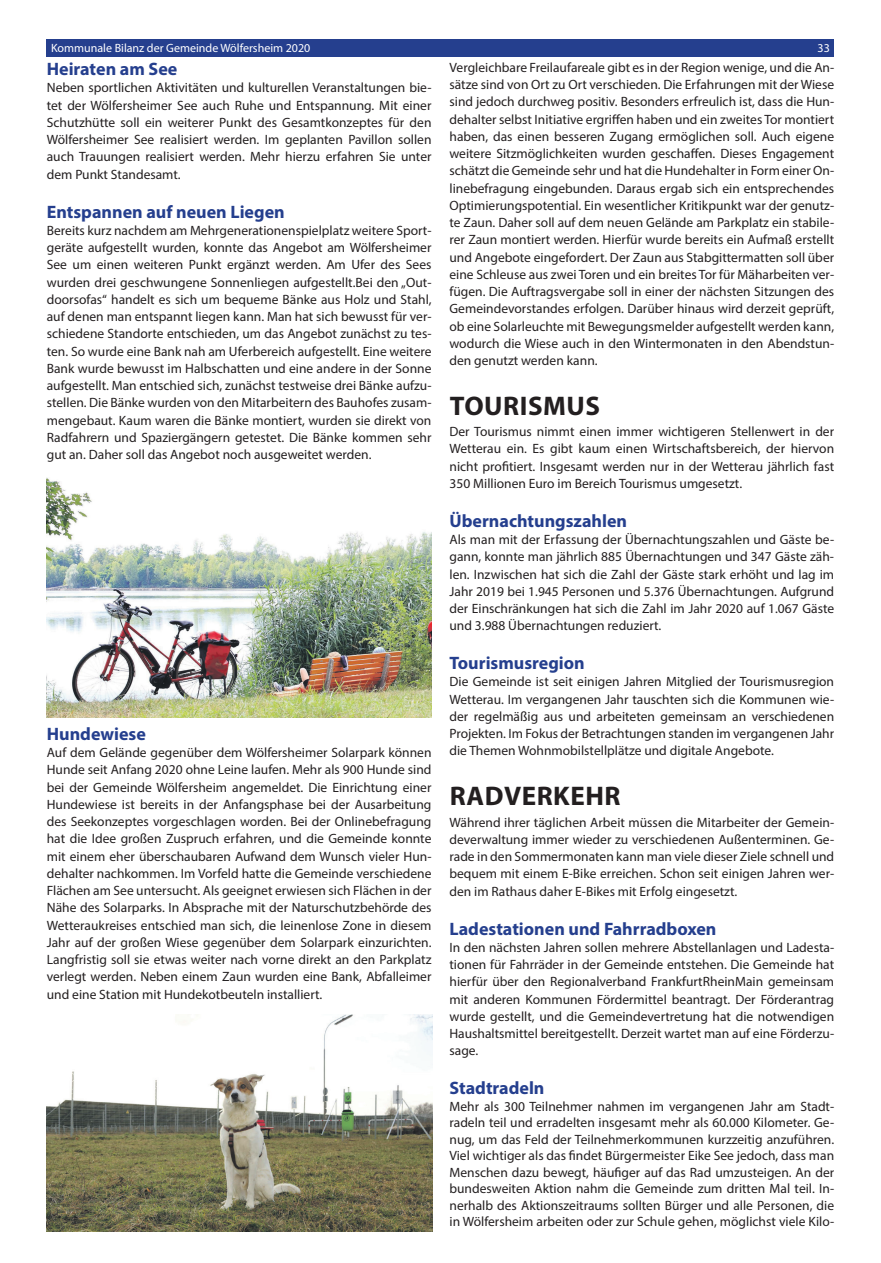
<style>
.page{position:relative;width:881px;height:1263px;background:#fff}
.page>*{position:absolute;margin:0;border:0;box-sizing:border-box;transform-origin:0 0}
.t1{font:700 27px "Myriad Pro";letter-spacing:.02em;color:#231f20}
.t2{font:700 18px "Myriad Pro";color:#253f8e}
.t3{font:13.5px/17.2px "Myriad Pro";color:#231f20;text-align:justify}
.t4{font:12px "Myriad Pro";color:#fff}
</style>
<div class="page">
<div style="left:47px;top:39px;width:786px;height:17px;background:#253f8e"></div>
<img style="left:46px;top:1014px;width:386px;height:217px">
<img style="left:47px;top:478px;width:385px;height:240px">
<p class="t4" style="left:51px;top:41px;width:261px">Kommunale Bilanz der Gemeinde Wölfersheim 2020</p>
<p class="t4" style="left:817px;top:41px;width:14px">33</p>
<h2 class="t2" style="left:47px;top:57px;width:132px">Heiraten am See</h2>
<p class="t3" style="left:47px;top:79px;width:386px">Neben sportlichen Aktivitäten und kulturellen Veranstaltungen bie&shy;tet der Wölfersheimer See auch Ruhe und Entspannung. Mit einer Schutzhütte soll ein weiterer Punkt des Gesamtkonzeptes für den Wölfersheimer See realisiert werden. Im geplanten Pavillon sollen auch Trauungen realisiert werden. Mehr hierzu erfahren Sie unter dem Punkt Standesamt.</p>
<h2 class="t2" style="left:47px;top:200px;width:239px">Entspannen auf neuen Liegen</h2>
<p class="t3" style="left:47px;top:221px;width:386px">Bereits kurz nachdem am Mehrgenerationenspielplatz weitere Sport&shy;geräte aufgestellt wurden, konnte das Angebot am Wölfersheimer See um einen weiteren Punkt ergänzt werden. Am Ufer des Sees wurden drei geschwungene Sonnenliegen aufgestellt.Bei den „Out&shy;doorsofas“ handelt es sich um bequeme Bänke aus Holz und Stahl, auf denen man entspannt liegen kann. Man hat sich bewusst für ver&shy;schiedene Standorte entschieden, um das Angebot zunächst zu tes&shy;ten. So wurde eine Bank nah am Uferbereich aufgestellt. Eine weitere Bank wurde bewusst im Halbschatten und eine andere in der Sonne aufgestellt. Man entschied sich, zunächst testweise drei Bänke aufzu&shy;stellen. Die Bänke wurden von den Mitarbeitern des Bauhofes zusam&shy;mengebaut. Kaum waren die Bänke montiert, wurden sie direkt von Radfahrern und Spaziergängern getestet. Die Bänke kommen sehr gut an. Daher soll das Angebot noch ausgeweitet werden.</p>
<p class="t3" style="left:449px;top:58px;width:386px">Vergleichbare Freilaufareale gibt es in der Region wenige, und die An&shy;sätze sind von Ort zu Ort verschieden. Die Erfahrungen mit der Wiese sind jedoch durchweg positiv. Besonders erfreulich ist, dass die Hun&shy;dehalter selbst Initiative ergriffen haben und ein zweites Tor montiert haben, das einen besseren Zugang ermöglichen soll. Auch eigene weitere Sitzmöglichkeiten wurden geschaffen. Dieses Engagement schätzt die Gemeinde sehr und hat die Hundehalter in Form einer On&shy;linebefragung eingebunden. Daraus ergab sich ein entsprechendes Optimierungspotential. Ein wesentlicher Kritikpunkt war der genutz&shy;te Zaun. Daher soll auf dem neuen Gelände am Parkplatz ein stabile&shy;rer Zaun montiert werden. Hierfür wurde bereits ein Aufmaß erstellt und Angebote eingefordert. Der Zaun aus Stabgittermatten soll über eine Schleuse aus zwei Toren und ein breites Tor für Mäharbeiten ver&shy;fügen. Die Auftragsvergabe soll in einer der nächsten Sitzungen des Gemeindevorstandes erfolgen. Darüber hinaus wird derzeit geprüft, ob eine Solarleuchte mit Bewegungsmelder aufgestellt werden kann, wodurch die Wiese auch in den Wintermonaten in den Abendstun&shy;den genutzt werden kann.</p>
<h1 class="t1" style="left:449px;top:388px;width:152px">TOURISMUS</h1>
<p class="t3" style="left:449px;top:423px;width:386px">Der Tourismus nimmt einen immer wichtigeren Stellenwert in der Wetterau ein. Es gibt kaum einen Wirtschaftsbereich, der hiervon nicht profitiert. Insgesamt werden nur in der Wetterau jährlich fast 350 Millionen Euro im Bereich Tourismus umgesetzt.</p>
<h2 class="t2" style="left:449px;top:509px;width:179px">Übernachtungszahlen</h2>
<p class="t3" style="left:449px;top:531px;width:386px">Als man mit der Erfassung der Übernachtungszahlen und Gäste be&shy;gann, konnte man jährlich 885 Übernachtungen und 347 Gäste zäh&shy;len. Inzwischen hat sich die Zahl der Gäste stark erhöht und lag im Jahr 2019 bei 1.945 Personen und 5.376 Übernachtungen. Aufgrund der Einschränkungen hat sich die Zahl im Jahr 2020 auf 1.067 Gäste und 3.988 Übernachtungen reduziert.</p>
<h2 class="t2" style="left:449px;top:651px;width:137px">Tourismusregion</h2>
<p class="t3" style="left:449px;top:673px;width:386px">Die Gemeinde ist seit einigen Jahren Mitglied der Tourismusregion Wetterau. Im vergangenen Jahr tauschten sich die Kommunen wie&shy;der regelmäßig aus und arbeiteten gemeinsam an verschiedenen Projekten. Im Fokus der Betrachtungen standen im vergangenen Jahr die Themen Wohnmobilstellplätze und digitale Angebote.</p>
<h1 class="t1" style="left:449px;top:778px;width:172px">RADVERKEHR</h1>
<p class="t3" style="left:449px;top:813px;width:386px">Während ihrer täglichen Arbeit müssen die Mitarbeiter der Gemein&shy;deverwaltung immer wieder zu verschiedenen Außenterminen. Ge&shy;rade in den Sommermonaten kann man viele dieser Ziele schnell und bequem mit einem E-Bike erreichen. Schon seit einigen Jahren wer&shy;den im Rathaus daher E-Bikes mit Erfolg eingesetzt.</p>
<h2 class="t2" style="left:449px;top:917px;width:268px">Ladestationen und Fahrradboxen</h2>
<p class="t3" style="left:449px;top:938px;width:386px">In den nächsten Jahren sollen mehrere Abstellanlagen und Ladesta&shy;tionen für Fahrräder in der Gemeinde entstehen. Die Gemeinde hat hierfür über den Regionalverband FrankfurtRheinMain gemeinsam mit anderen Kommunen Fördermittel beantragt. Der Förderantrag wurde gestellt, und die Gemeindevertretung hat die notwendigen Haushaltsmittel bereitgestellt. Derzeit wartet man auf eine Förderzu&shy;sage.</p>
<h2 class="t2" style="left:449px;top:1076px;width:96px">Stadtradeln</h2>
<p class="t3" style="left:449px;top:1097px;width:386px;line-height:16.5px">Mehr als 300 Teilnehmer nahmen im vergangenen Jahr am Stadt&shy;radeln teil und erradelten insgesamt mehr als 60.000 Kilometer. Ge&shy;nug, um das Feld der Teilnehmerkommunen kurzzeitig anzuführen.<br>Viel wichtiger als das findet Bürgermeister Eike See jedoch, dass man Menschen dazu bewegt, häufiger auf das Rad umzusteigen. An der bundesweiten Aktion nahm die Gemeinde zum dritten Mal teil. In&shy;nerhalb des Aktionszeitraums sollten Bürger und alle Personen, die in Wölfersheim arbeiten oder zur Schule gehen, möglichst viele Kilo-</p>
<h2 class="t2" style="left:47px;top:722px;width:100px">Hundewiese</h2>
<p class="t3" style="left:47px;top:744px;width:386px">Auf dem Gelände gegenüber dem Wölfersheimer Solarpark können Hunde seit Anfang 2020 ohne Leine laufen. Mehr als 900 Hunde sind bei der Gemeinde Wölfersheim angemeldet. Die Einrichtung einer Hundewiese ist bereits in der Anfangsphase bei der Ausarbeitung des Seekonzeptes vorgeschlagen worden. Bei der Onlinebefragung hat die Idee großen Zuspruch erfahren, und die Gemeinde konnte mit einem eher überschaubaren Aufwand dem Wunsch vieler Hun&shy;dehalter nachkommen. Im Vorfeld hatte die Gemeinde verschiedene Flächen am See untersucht. Als geeignet erwiesen sich Flächen in der Nähe des Solarparks. In Absprache mit der Naturschutzbehörde des Wetteraukreises entschied man sich, die leinenlose Zone in diesem Jahr auf der großen Wiese gegenüber dem Solarpark einzurichten.<br>Langfristig soll sie etwas weiter nach vorne direkt an den Parkplatz verlegt werden. Neben einem Zaun wurden eine Bank, Abfalleimer und eine Station mit Hundekotbeuteln installiert.</p>
</div>
